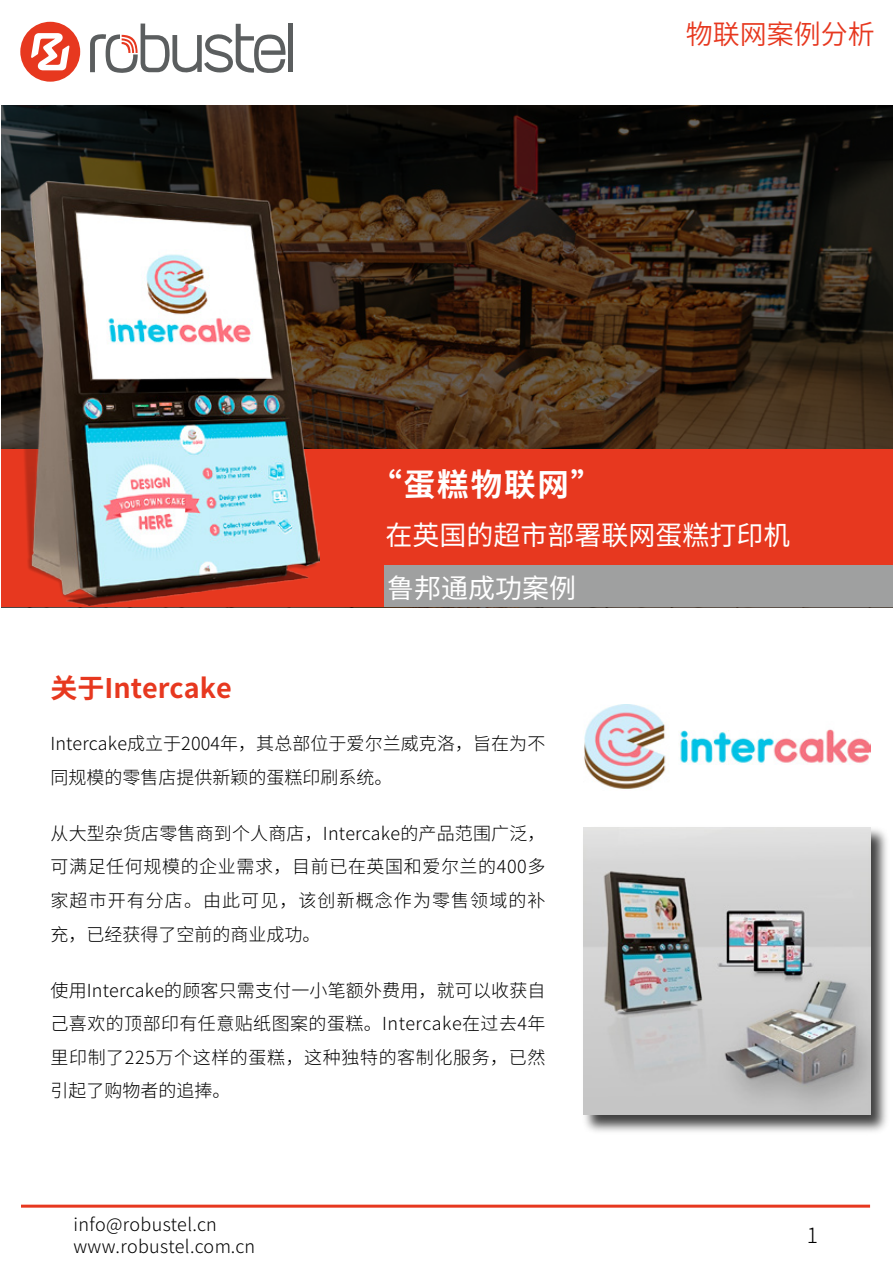
<style>
.page{position:relative;width:893px;height:1263px;background:#fff}
.page>*{position:absolute;margin:0;border:0;box-sizing:border-box;transform-origin:0 0}
.t1{font:700 31.5px "Source Han Sans SC";letter-spacing:.06em;color:#fff}
.t2{font:27px/53.1px "Source Han Sans SC";color:#fff}
.t3{font:700 27px "Source Han Sans SC";color:#e7381f}
.t4{font:27px "Source Han Sans SC";color:#e7381f}
.t5{font:300 21px "Source Han Sans SC";color:#000}
.t6{font:300 18px/33.6px "Source Han Sans SC";letter-spacing:.01em;color:#000}
</style>
<div class="page">
<div style="left:20px;top:22px;width:60px;height:60px;background:#e7381f;border-radius:50%"></div>
<svg style="left:31px;top:33px;width:39px;height:37px"></svg>
<div style="left:288px;top:24px;width:5px;height:48px;background:#5b5e5f"></div>
<svg style="left:90px;top:24px;width:196px;height:49px"></svg>
<hr style="left:21px;top:1205px;width:849px;height:3px;background:#e7381f">
<img style="left:583px;top:827px;width:304px;height:305px">
<img style="left:583px;top:828px;width:287px;height:286px">
<img style="left:584px;top:704px;width:286px;height:85px">
<svg style="left:1px;top:105px;width:892px;height:344px;background:#2f2114"></svg>
<div style="left:1px;top:449px;width:892px;height:158px;background:#e7381f"></div>
<img style="left:1px;top:180px;width:319px;height:425px">
<div style="left:385px;top:565px;width:508px;height:42px;background:#9fa0a0"></div>
<h2 class="t4" style="left:686px;top:19px;width:191px">物联网案例分析</h2>
<h1 class="t1" style="left:370px;top:467px;width:233px">“蛋糕物联网”</h1>
<h2 class="t2" style="left:386px;top:509px;width:406px">在英国的超市部署联网蛋糕打印机鲁邦通成功案例</h2>
<h2 class="t3" style="left:51px;top:673px;width:183px">关于Intercake</h2>
<p class="t6" style="left:51px;top:727px;width:496px">Intercake成立于2004年，其总部位于爱尔兰威克洛，旨在为不同规模的零售店提供新颖的蛋糕印刷系统。</p>
<p class="t6" style="left:51px;top:817px;width:496px;text-align:justify">从大型杂货店零售商到个人商店，Intercake的产品范围广泛，可满足任何规模的企业需求，目前已在英国和爱尔兰的400多家超市开有分店。由此可见，该创新概念作为零售领域的补充，已经获得了空前的商业成功。</p>
<p class="t6" style="left:51px;top:973px;width:496px;text-align:justify">使用Intercake的顾客只需支付一小笔额外费用，就可以收获自己喜欢的顶部印有任意贴纸图案的蛋糕。Intercake在过去4年里印制了225万个这样的蛋糕，这种独特的客制化服务，已然引起了购物者的追捧。</p>
<p class="t6" style="left:74px;top:1214px;width:183px;line-height:21.6px">info@robustel.cn www.robustel.com.cn</p>
<p class="t5" style="left:807px;top:1223px;width:13px">1</p>
</div>
